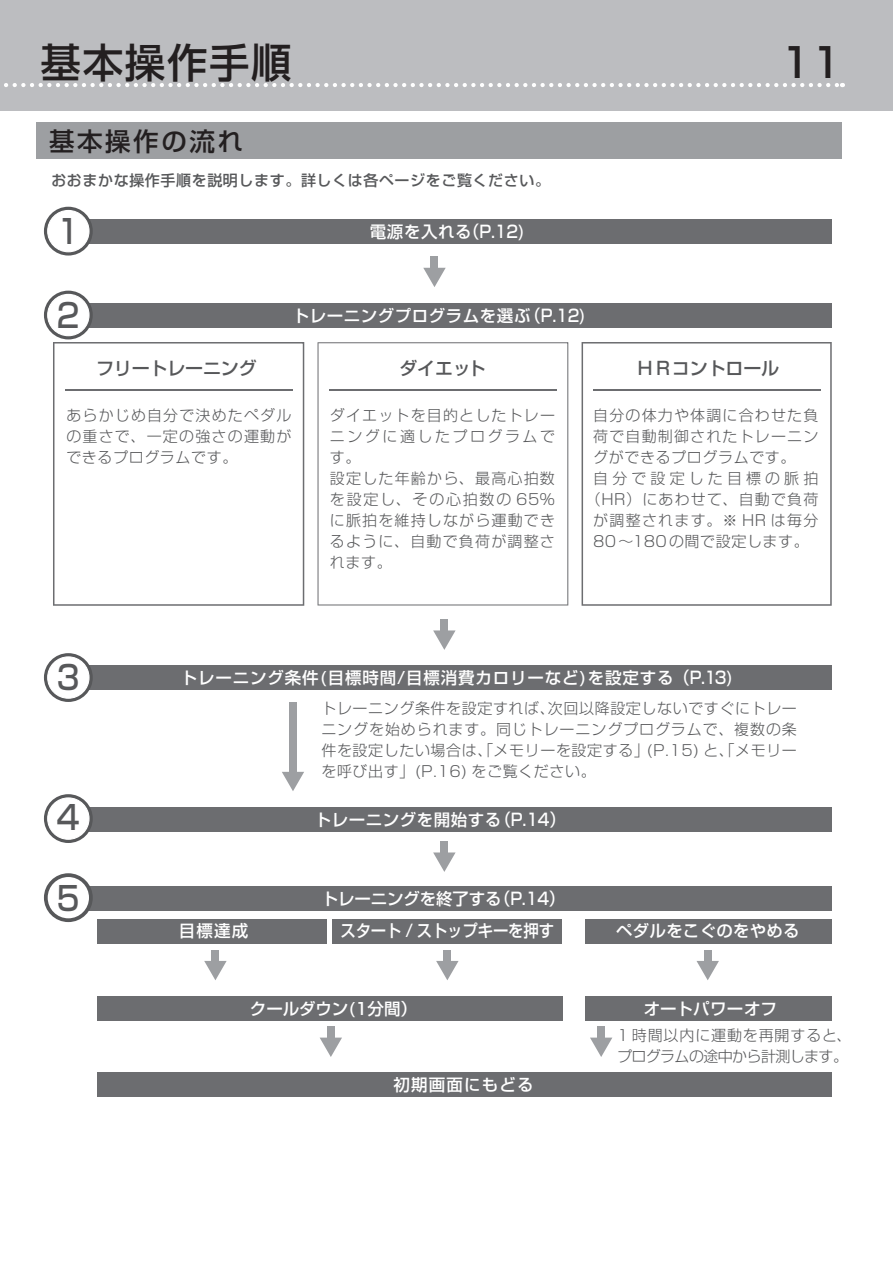
<style>
.page{position:relative;width:893px;height:1263px;background:#fff}
.page>*{position:absolute;margin:0;border:0;box-sizing:border-box;transform-origin:0 0}
.t1{font:500 40.5px "Shin Go Pro";letter-spacing:.04em;color:#231f20}
.t2{font:500 33px "Shin Go Pro";color:#57585a;scale:.91 1}
.t3{font:500 25.5px "Shin Go Pro";letter-spacing:.1em;color:#231f20}
.t4{font:500 18px "Shin Go Pro";letter-spacing:-.01em;color:#57585a}
.t5{font:500 16.95px "Shin Go Pro";letter-spacing:-.01em;color:#fff;scale:.91 1}
.t6{font:500 16.5px "Shin Go Pro";letter-spacing:.03em;color:#fff}
.t7{font:500 16.5px "Shin Go Pro";letter-spacing:.05em;color:#fff}
.t8{font:500 16.5px "Shin Go Pro";letter-spacing:-.01em;color:#fff}
.t9{font:500 16.5px "Shin Go Pro";letter-spacing:.01em;color:#fff}
.t10{font:500 16.5px "Shin Go Pro";letter-spacing:.07em;color:#fff}
.t11{font:300 15px/21px "Shin Go Pro";letter-spacing:.075em;color:#57585a;text-align:justify}
.t12{font:500 15px "Shin Go Pro";letter-spacing:.04em;color:#57585a}
.t13{font:300 15px/21px "Shin Go Pro";letter-spacing:-.04em;color:#57585a}
.t14{font:300 15px "Shin Go Pro";letter-spacing:.04em;color:#57585a}
.t15{font:300 15px "Shin Go Pro";letter-spacing:.275em;color:#57585a}
.s1{font-size:16.95px}
</style>
<div class="page">
<div style="left:0;top:0;width:893px;height:111px;background:#bcbdc0"></div>
<svg style="left:4px;top:83px;width:839px;height:4px"></svg>
<div style="left:36px;top:122px;width:806px;height:36px;background:#9d9fa2"></div>
<div style="left:59px;top:808px;width:773px;height:24px;background:#6c6d70"></div>
<div style="left:59px;top:219px;width:773px;height:24px;background:#6c6d70"></div>
<div style="left:59px;top:303px;width:773px;height:25px;background:#6c6d70"></div>
<div style="left:59px;top:666px;width:773px;height:24px;background:#6c6d70"></div>
<div style="left:97px;top:1073px;width:735px;height:24px;background:#6c6d70"></div>
<div style="left:441px;top:842px;width:7px;height:14px;background:#9d9fa2"></div>
<svg style="left:433px;top:852px;width:23px;height:20px"></svg>
<div style="left:289px;top:702px;width:8px;height:73px;background:#9d9fa2"></div>
<svg style="left:282px;top:772px;width:22px;height:19px"></svg>
<div style="left:441px;top:620px;width:7px;height:14px;background:#9d9fa2"></div>
<svg style="left:433px;top:630px;width:23px;height:20px"></svg>
<div style="left:585px;top:919px;width:247px;height:24px;background:#6c6d70"></div>
<div style="left:585px;top:996px;width:247px;height:24px;background:#6c6d70"></div>
<div style="left:704px;top:950px;width:7px;height:14px;background:#9d9fa2"></div>
<svg style="left:696px;top:961px;width:23px;height:19px"></svg>
<svg style="left:53px;top:342px;width:251px;height:264px"></svg>
<hr style="left:65px;top:389px;width:227px;height:1px;background:#6c6d70">
<svg style="left:317px;top:342px;width:251px;height:263px"></svg>
<hr style="left:329px;top:389px;width:228px;height:1px;background:#6c6d70">
<svg style="left:582px;top:342px;width:250px;height:264px"></svg>
<hr style="left:593px;top:389px;width:228px;height:1px;background:#6c6d70">
<div style="left:44px;top:291px;width:49px;height:48px;background:#57585a;border-radius:50%"></div>
<svg style="left:47px;top:294px;width:43px;height:42px"></svg>
<div style="left:44px;top:207px;width:49px;height:49px;background:#57585a;border-radius:50%"></div>
<svg style="left:47px;top:210px;width:43px;height:42px"></svg>
<div style="left:44px;top:653px;width:49px;height:49px;background:#57585a;border-radius:50%"></div>
<svg style="left:47px;top:656px;width:43px;height:43px"></svg>
<div style="left:44px;top:794px;width:49px;height:49px;background:#57585a;border-radius:50%"></div>
<svg style="left:47px;top:797px;width:43px;height:43px"></svg>
<div style="left:59px;top:887px;width:773px;height:24px;background:#6c6d70"></div>
<div style="left:333px;top:919px;width:229px;height:24px;background:#6c6d70"></div>
<div style="left:98px;top:919px;width:229px;height:24px;background:#6c6d70"></div>
<div style="left:97px;top:996px;width:465px;height:24px;background:#6c6d70"></div>
<div style="left:443px;top:950px;width:8px;height:14px;background:#9d9fa2"></div>
<svg style="left:436px;top:961px;width:23px;height:19px"></svg>
<div style="left:431px;top:257px;width:7px;height:14px;background:#9d9fa2"></div>
<svg style="left:423px;top:268px;width:23px;height:19px"></svg>
<div style="left:597px;top:1027px;width:8px;height:14px;background:#9d9fa2"></div>
<svg style="left:590px;top:1037px;width:22px;height:20px"></svg>
<div style="left:327px;top:1027px;width:8px;height:14px;background:#9d9fa2"></div>
<svg style="left:320px;top:1037px;width:22px;height:20px"></svg>
<svg style="left:44px;top:873px;width:49px;height:49px"></svg>
<div style="left:48px;top:877px;width:41px;height:41px;background:#fff;border-radius:50%"></div>
<div style="left:212px;top:950px;width:7px;height:14px;background:#9d9fa2"></div>
<svg style="left:204px;top:961px;width:23px;height:19px"></svg>
<h1 class="t1" style="left:41px;top:30px;width:253px">基本操作手順</h1>
<h1 class="t1" style="left:780px;top:30px;width:63px">11</h1>
<h3 class="t3" style="left:49px;top:120px;width:195px">基本操作の流れ</h3>
<p class="t12" style="left:51px;top:168px;width:500px">おおまかな操作手順を説明します。詳しくは各ページをご覧ください。</p>
<h2 class="t2" style="left:53px;top:204px;width:35px">１</h2>
<p class="t6" style="left:370px;top:218px;width:156px">電源を入れる<span class="s1">（P.12)</span></p>
<h2 class="t2" style="left:53px;top:288px;width:35px">２</h2>
<p class="t6" style="left:293px;top:302px;width:295px">トレーニングプログラムを選ぶ<span class="s1">（P.12)</span></p>
<p class="t4" style="left:96px;top:353px;width:162px">フリートレーニング</p>
<p class="t4" style="left:399px;top:353px;width:88px">ダイエット</p>
<p class="t4" style="left:636px;top:353px;width:144px">ＨＲコントロール</p>
<p class="t11" style="left:66px;top:403px;width:227px">あらかじめ自分で決めたペダルの重さで、一定の強さの運動ができるプログラムです。</p>
<p class="t11" style="left:330px;top:403px;width:227px;text-align:left">ダイエットを目的としたトレーニングに適したプログラムです。<br>設定した年齢から、最高心拍数を設定し、その心拍数の 65%に脈拍を維持しながら運動できるように、自動で負荷が調整されます。</p>
<p class="t11" style="left:593px;top:403px;width:227px">自分の体力や体調に合わせた負</p>
<p class="t11" style="left:593px;top:424px;width:227px">荷で自動制御されたトレーニン</p>
<p class="t14" style="left:593px;top:445px;width:204px">グができるプログラムです。</p>
<p class="t15" style="left:593px;top:466px;width:227px">自分で設定した目標の脈拍</p>
<p class="t11" style="left:586px;top:487px;width:234px">（HR）にあわせて、自動で負荷</p>
<p class="t11" style="left:593px;top:508px;width:227px">が調整されます。※ HR は毎分</p>
<p class="t14" style="left:593px;top:529px;width:217px">80～180の間で設定します。</p>
<h2 class="t2" style="left:53px;top:650px;width:35px">３</h2>
<h2 class="t2" style="left:53px;top:791px;width:35px">４</h2>
<h2 class="t2" style="left:53px;top:871px;width:35px">５</h2>
<p class="t7" style="left:181px;top:664px;width:554px">トレーニング条件(目標時間/目標消費カロリーなど)を設定する<span class="s1">（P.13)</span></p>
<p class="t11" style="left:321px;top:696px;width:477px">トレーニング条件を設定すれば、次回以降設定しないですぐにトレーニングを始められます。同じトレーニングプログラムで、複数の条件を設定したい場合は、「メモリーを設定する」(P.15) と、「メモリーを呼び出す」(P.16) をご覧ください。</p>
<p class="t6" style="left:315px;top:806px;width:252px">トレーニングを開始する<span class="s1">（P.14）</span></p>
<p class="t8" style="left:322px;top:885px;width:244px">トレーニングを終了する<span class="s1">（P.14）</span></p>
<p class="t6" style="left:179px;top:917px;width:71px">目標達成</p>
<p class="t5" style="left:340px;top:917px;width:236px">スタート / ストップキーを押す</p>
<p class="t8" style="left:250px;top:995px;width:168px">クールダウン(1分間）</p>
<p class="t10" style="left:394px;top:1071px;width:142px">初期画面にもどる</p>
<p class="t9" style="left:616px;top:917px;width:185px">ペダルをこぐのをやめる</p>
<p class="t9" style="left:644px;top:995px;width:135px">オートパワーオフ</p>
<p class="t13" style="left:617px;top:1023px;width:236px">1 時間以内に運動を再開すると、プログラムの途中から計測します。</p>
</div>
